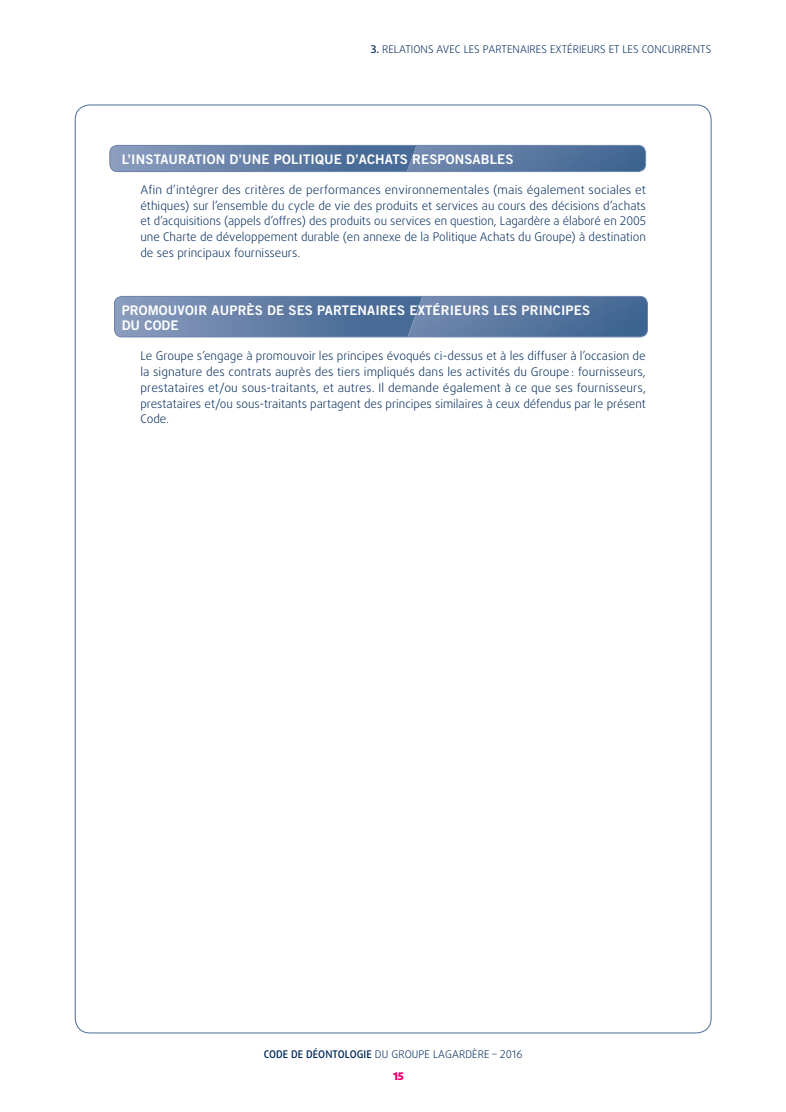
<style>
.page{position:relative;width:786px;height:1112px;background:#fff}
.page>*{position:absolute;margin:0;border:0;box-sizing:border-box;transform-origin:0 0}
.t1{font:13.2px/14.5px "Trade Gothic LT Std Bd 2";letter-spacing:.01em;color:#fff}
.t2{font:300 11.9px/15.9px "Daxline OT";color:#00295a;text-align:justify}
.t3{font:300 10.6px "Daxline OT";letter-spacing:.01em;color:#00295a}
.t4{font:900 10.6px "Daxline OT";color:#ff0071}
.s1{font-weight:500}
</style>
<div class="page">
<svg style="left:110px;top:145px;width:536px;height:27px;background:#647fa7"></svg>
<img style="left:407px;top:145px;width:239px;height:27px">
<div style="left:110px;top:145px;width:536px;height:27px;border:1px solid #6781a8;border-radius:7px"></div>
<svg style="left:115px;top:296px;width:532px;height:41px;background:#657fa7"></svg>
<img style="left:408px;top:296px;width:239px;height:41px">
<div style="left:114px;top:296px;width:534px;height:41px;border:1px solid #6781a8;border-radius:7px"></div>
<p class="t3" style="left:371px;top:44px;width:342px"><span class="s1">3.</span> RELATIONS AVEC LES PARTENAIRES EXTÉRIEURS ET LES CONCURRENTS</p>
<p class="t1" style="left:122px;top:152px;width:393px">L’INSTAURATION D’UNE POLITIQUE D’ACHATS RESPONSABLES</p>
<p class="t2" style="left:140px;top:182px;width:507px">Afin d’intégrer des critères de performances environnementales (mais également sociales et éthiques) sur l’ensemble du cycle de vie des produits et services au cours des décisions d’achats et d’acquisitions (appels d’offres) des produits ou services en question, Lagardère a élaboré en 2005 une Charte de développement durable (en annexe de la Politique Achats du Groupe) à destination de ses principaux fournisseurs.</p>
<p class="t1" style="left:122px;top:304px;width:470px">PROMOUVOIR AUPRÈS DE SES PARTENAIRES EXTÉRIEURS LES PRINCIPES<br>DU CODE</p>
<p class="t2" style="left:140px;top:349px;width:507px">Le Groupe s’engage à promouvoir les principes évoqués ci-dessus et à les diffuser à l’occasion de la signature des contrats auprès des tiers impliqués dans les activités du Groupe : fournisseurs, prestataires et/ou sous-traitants, et autres. Il demande également à ce que ses fournisseurs, prestataires et/ou sous-traitants partagent des principes similaires à ceux défendus par le présent Code.</p>
<p class="t3" style="left:264px;top:1049px;width:260px"><span class="s1">CODE DE DÉONTOLOGIE</span> DU GROUPE LAGARDÈRE – 2016</p>
<p class="t4" style="left:393px;top:1070px;width:12px">15</p>
</div>
